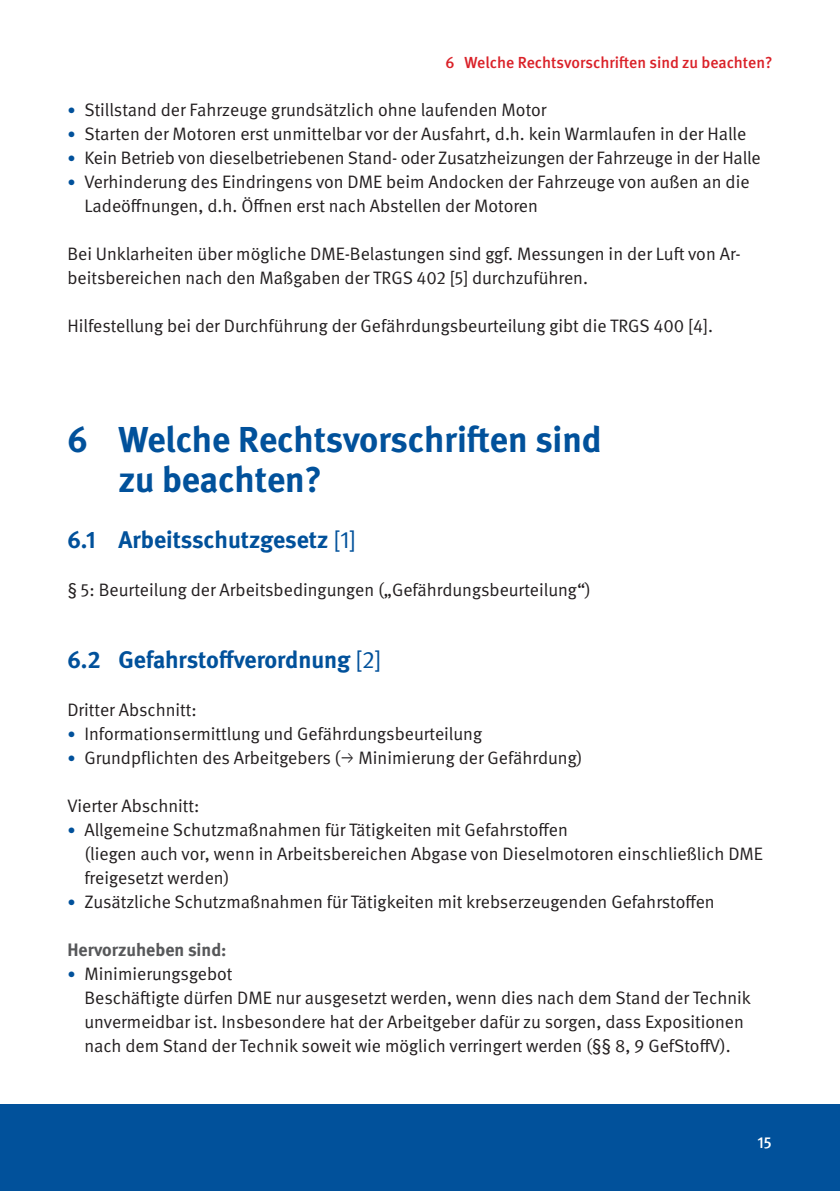
<style>
.page{position:relative;width:840px;height:1191px;background:#fff}
.page>*{position:absolute;margin:0;border:0;box-sizing:border-box;transform-origin:0 0}
.t1{font:700 36px/40px "DGUV Meta";color:#01519b}
.t2{font:700 24px "DGUV Meta";color:#01519b}
.t3{font:18px/24px "DGUV Meta";color:#231f20}
.t4{font:700 18px "DGUV Meta";color:#57585a}
.t5{font:500 16px "DGUV Meta";color:#da2128}
.t6{font:500 16px "DGUV Meta";color:#fff}
.s1{font-size:16px;color:#01519b}
.s2{font-weight:400}
</style>
<div class="page">
<div style="left:0;top:1104px;width:839px;height:87px;background:#01519b"></div>
<p class="t5" style="left:445px;top:53px;width:328px">6 Welche Rechtsvorschriften sind zu beachten?</p>
<p class="t3" style="left:67px;top:98px;width:480px"><span class="s1">•</span> Stillstand der Fahrzeuge grundsätzlich ohne laufenden Motor</p>
<p class="t3" style="left:67px;top:122px;width:680px"><span class="s1">•</span> Starten der Motoren erst unmittelbar vor der Ausfahrt, d.h. kein Warmlaufen in der Halle</p>
<p class="t3" style="left:67px;top:146px;width:694px"><span class="s1">•</span> Kein Betrieb von dieselbetriebenen Stand- oder Zusatzheizungen der Fahrzeuge in der Halle</p>
<p class="t3" style="left:84px;top:170px;width:666px;text-indent:-17px"><span class="s1">•</span> Verhinderung des Eindringens von DME beim Andocken der Fahrzeuge von außen an die<br>Ladeöffnungen, d.h. Öffnen erst nach Abstellen der Motoren</p>
<p class="t3" style="left:67px;top:242px;width:674px">Bei Unklarheiten über mögliche DME-Belastungen sind ggf. Messungen in der Luft von Ar&shy;beitsbereichen nach den Maßgaben der TRGS 402 [5] durchzuführen.</p>
<p class="t3" style="left:67px;top:314px;width:646px">Hilfestellung bei der Durchführung der Gefährdungsbeurteilung gibt die TRGS 400 [4].</p>
<h1 class="t1" style="left:118px;top:421px;width:484px;text-indent:-51px">6 Welche Rechtsvorschriften sind zu beachten?</h1>
<h2 class="t2" style="left:67px;top:525px;width:290px">6.1 Arbeitsschutzgesetz <span class="s2">[1]</span></h2>
<p class="t3" style="left:67px;top:578px;width:524px">§ 5: Beurteilung der Arbeitsbedingungen („Gefährdungsbeurteilung“)</p>
<h2 class="t2" style="left:67px;top:645px;width:315px">6.2 Gefahrstoffverordnung <span class="s2">[2]</span></h2>
<p class="t3" style="left:67px;top:698px;width:131px">Dritter Abschnitt:</p>
<p class="t3" style="left:67px;top:722px;width:416px"><span class="s1">•</span> Informationsermittlung und Gefährdungsbeurteilung</p>
<p class="t3" style="left:67px;top:746px;width:516px"><span class="s1">•</span> Grundpflichten des Arbeitgebers ( Minimierung der Gefährdung)</p>
<p class="t3" style="left:67px;top:794px;width:133px">Vierter Abschnitt:</p>
<p class="t3" style="left:84px;top:818px;width:679px;text-indent:-17px"><span class="s1">•</span> Allgemeine Schutzmaßnahmen für Tätigkeiten mit Gefahrstoffen<br>(liegen auch vor, wenn in Arbeitsbereichen Abgase von Dieselmotoren einschließlich DME freigesetzt werden)</p>
<p class="t3" style="left:67px;top:890px;width:648px"><span class="s1">•</span> Zusätzliche Schutzmaßnahmen für Tätigkeiten mit krebserzeugenden Gefahrstoffen</p>
<p class="t4" style="left:67px;top:939px;width:160px">Hervorzuheben sind:</p>
<p class="t3" style="left:84px;top:962px;width:667px;text-indent:-17px"><span class="s1">•</span> Minimierungsgebot<br>Beschäftigte dürfen DME nur ausgesetzt werden, wenn dies nach dem Stand der Technik unvermeidbar ist. Insbesondere hat der Arbeitgeber dafür zu sorgen, dass Expositionen nach dem Stand der Technik soweit wie möglich verringert werden (§§ 8, 9 GefStoffV).</p>
<p class="t6" style="left:757px;top:1133px;width:16px">15</p>
</div>
